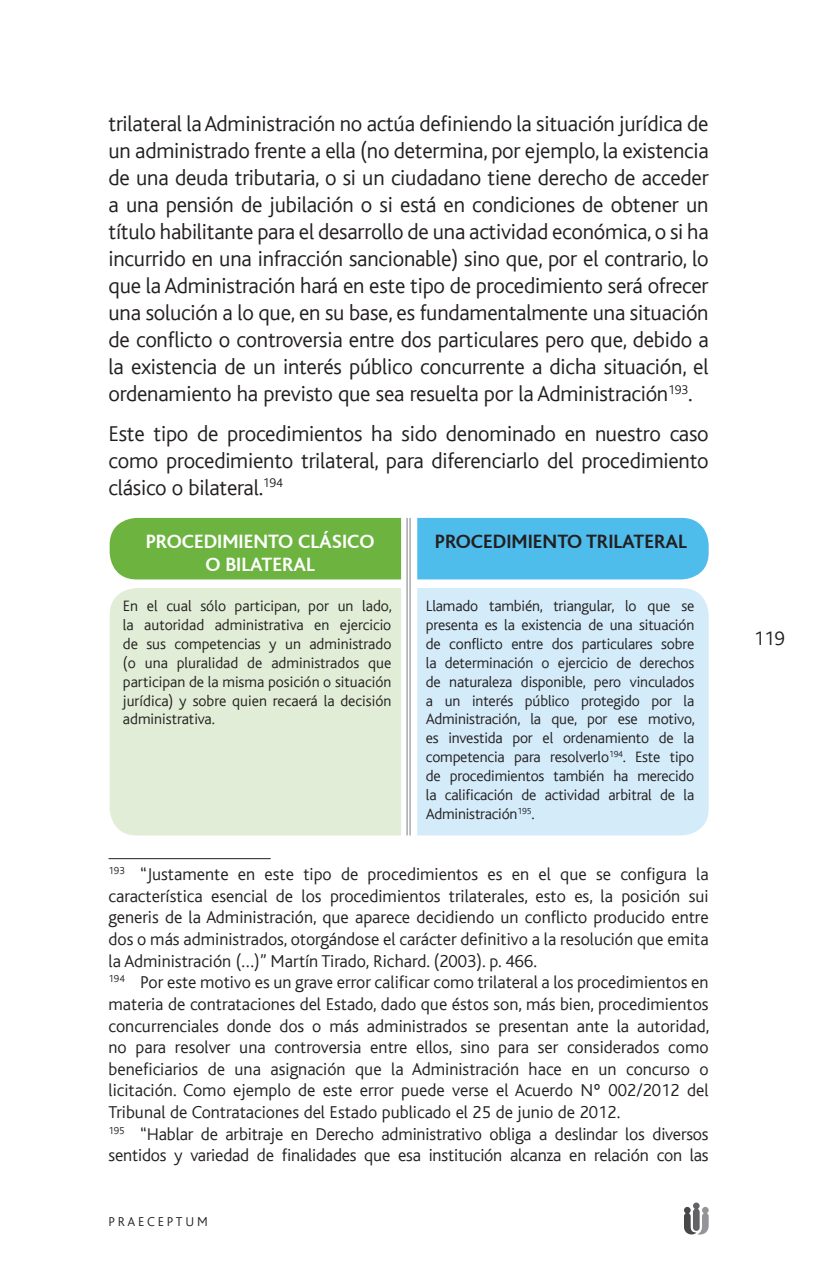
<style>
.page{position:relative;width:830px;height:1276px;background:#fff}
.page>*{position:absolute;margin:0;border:0;box-sizing:border-box;transform-origin:0 0}
.t1{font:300 22.5px/27px "Bliss";letter-spacing:-.01em;color:#231f20;text-align:justify}
.t2{font:700 20.25px/23.4px "Bliss";color:#fff;text-align:center}
.t3{font:700 20.25px "Bliss";color:#231f20}
.t4{font:300 20.25px "Bliss";color:#231f20}
.t5{font:300 18px/21.6px "Bliss";color:#231f20}
.t6{font:300 15.75px/18.9px "Bliss";letter-spacing:-.01em;color:#231f20;text-align:justify}
.t7{font:300 13.5px "Bliss";letter-spacing:.2em;color:#231f20}
</style>
<div class="page">
<svg style="left:684px;top:1202px;width:24px;height:33px"></svg>
<hr style="left:108px;top:858px;width:162px;height:1px;background:#231f20">
<div style="left:110px;top:518px;width:291px;height:61px;background:#6cb43f"></div>
<div style="left:417px;top:518px;width:291px;height:61px;background:#4fbdec"></div>
<div style="left:110px;top:588px;width:291px;height:247px;background:#e1edd6"></div>
<div style="left:417px;top:588px;width:291px;height:247px;background:#d4ebf9"></div>
<hr style="left:409px;top:518px;width:1px;height:317px;background:#a8a9ad">
<hr style="left:406px;top:518px;width:1px;height:317px;background:#a8a9ad">
<p class="t1" style="left:108px;top:111px;width:601px">trilateral la Administración no actúa definiendo la situación jurídica de un administrado frente a ella (no determina, por ejemplo, la existencia de una deuda tributaria, o si un ciudadano tiene derecho de acceder a una pensión de jubilación o si está en condiciones de obtener un título habilitante para el desarrollo de una actividad económica, o si ha incurrido en una infracción sancionable) sino que, por el contrario, lo que la Administración hará en este tipo de procedimiento será ofrecer una solución a lo que, en su base, es fundamentalmente una situación de conflicto o controversia entre dos particulares pero que, debido a la existencia de un interés público concurrente a dicha situación, el ordenamiento ha previsto que sea resuelta por la Administración<sup>193</sup>.</p>
<p class="t1" style="left:108px;top:420px;width:601px">Este tipo de procedimientos ha sido denominado en nuestro caso como procedimiento trilateral, para diferenciarlo del procedimiento clásico o bilateral.<sup>194</sup></p>
<p class="t2" style="left:146px;top:530px;width:230px">PROCEDIMIENTO CLÁSICO<br>O BILATERAL</p>
<p class="t3" style="left:434px;top:531px;width:253px">PROCEDIMIENTO TRILATERAL</p>
<p class="t6" style="left:123px;top:597px;width:270px">En el cual sólo participan, por un lado, la autoridad administrativa en ejercicio de sus competencias y un administrado (o una pluralidad de administrados que participan de la misma posición o situación jurídica) y sobre quien recaerá la decisión administrativa.</p>
<p class="t6" style="left:425px;top:597px;width:270px">Llamado también, triangular, lo que se presenta es la existencia de una situación de conflicto entre dos particulares sobre la determinación o ejercicio de derechos de naturaleza disponible, pero vinculados a un interés público protegido por la Administración, la que, por ese motivo, es investida por el ordenamiento de la competencia para resolverlo<sup>194</sup>. Este tipo de procedimientos también ha merecido la calificación de actividad arbitral de la Administración<sup>195</sup>.</p>
<p class="t5" style="left:108px;top:864px;width:602px"><sup>193</sup> “Justamente en este tipo de procedimientos es en el que se configura la característica esencial de los procedimientos trilaterales, esto es, la posición sui generis de la Administración, que aparece decidiendo un conflicto producido entre dos o más administrados, otorgándose el carácter definitivo a la resolución que emita la Administración (…)” Martín Tirado, Richard. (2003). p. 466.<br><sup>194</sup> Por este motivo es un grave error calificar como trilateral a los procedimientos en materia de contrataciones del Estado, dado que éstos son, más bien, procedimientos concurrenciales donde dos o más administrados se presentan ante la autoridad, no para resolver una controversia entre ellos, sino para ser considerados como beneficiarios de una asignación que la Administración hace en un concurso o licitación. Como ejemplo de este error puede verse el Acuerdo Nº 002/2012 del Tribunal de Contrataciones del Estado publicado el 25 de junio de 2012.<br><sup>195</sup> “Hablar de arbitraje en Derecho administrativo obliga a deslindar los diversos sentidos y variedad de finalidades que esa institución alcanza en relación con las</p>
<p class="t7" style="left:108px;top:1214px;width:101px">PRAECEPTUM</p>
<p class="t4" style="left:753px;top:628px;width:33px">119</p>
</div>
